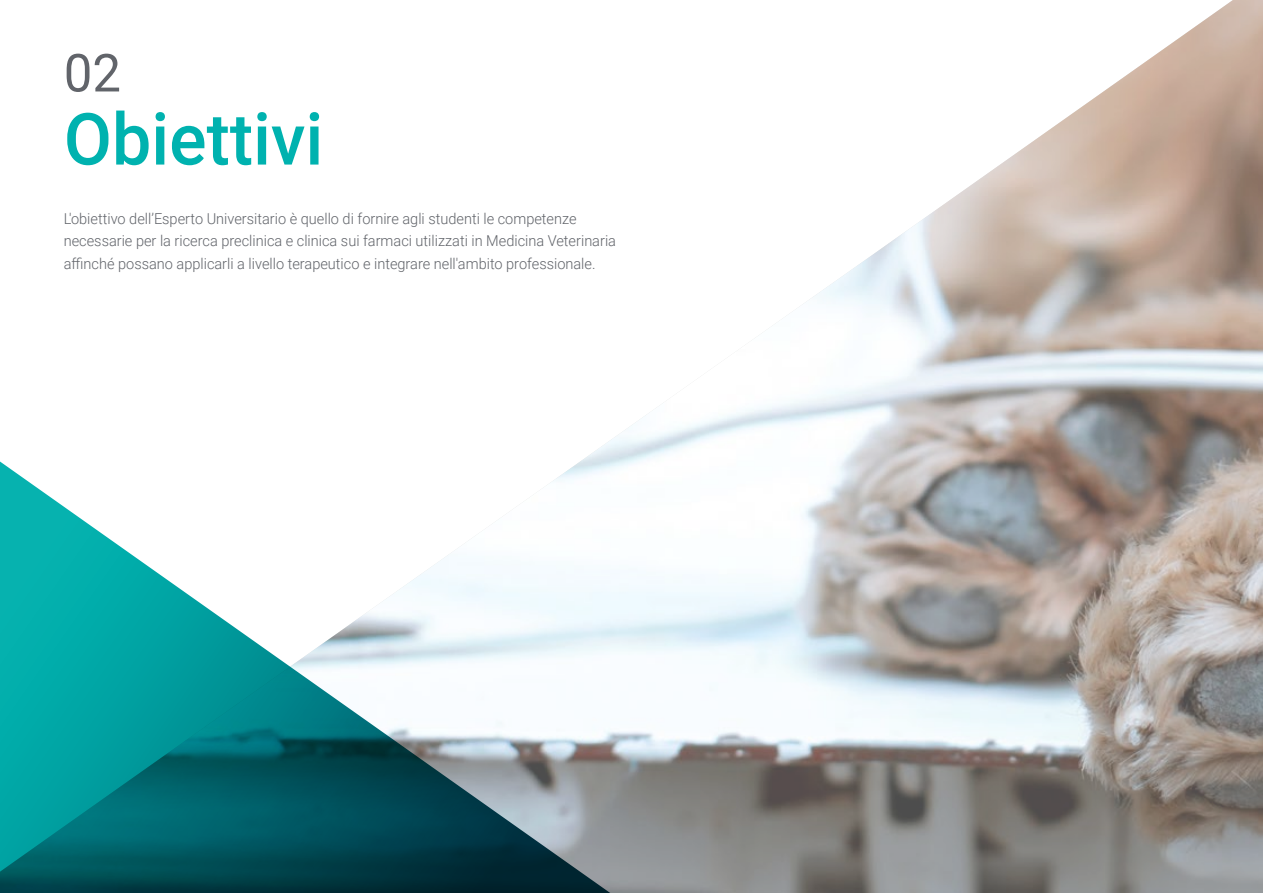
<style>
.page{position:relative;width:1263px;height:893px;background:#fff}
.page>*{position:absolute;margin:0;border:0;box-sizing:border-box;transform-origin:0 0}
.t1{font:500 72px "Roboto";color:#00b2af}
.t2{font:52.5px "Roboto";color:#61646a}
.t3{font:300 15px/22.5px "Roboto";color:#61646a}
</style>
<div class="page">
<img style="left:603px;top:0;width:660px;height:893px">
<svg style="left:0;top:446px;width:640px;height:447px"></svg>
<h2 class="t2" style="left:64px;top:36px;width:59px">02</h2>
<h1 class="t1" style="left:64px;top:89px;width:261px">Obiettivi</h1>
<p class="t3" style="left:64px;top:207px;width:554px">L'obiettivo dell’Esperto Universitario è quello di fornire agli studenti le competenze necessarie per la ricerca preclinica e clinica sui farmaci utilizzati in Medicina Veterinaria affinché possano applicarli a livello terapeutico e integrare nell'ambito professionale.</p>
</div>
